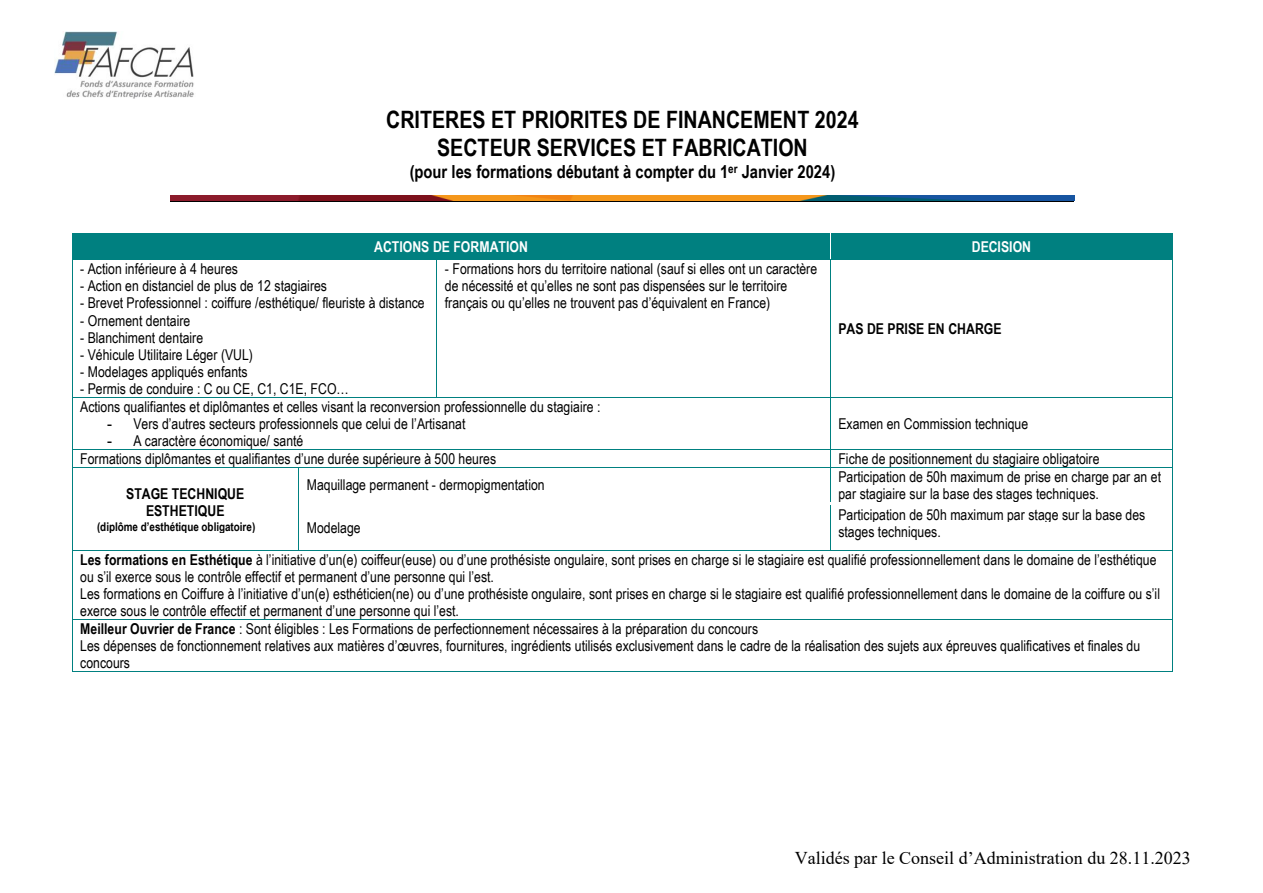
<style>
.page{position:relative;width:1263px;height:893px;background:#fff}
.page>*{position:absolute;margin:0;border:0;box-sizing:border-box;transform-origin:0 0}
.t1{font:700 24px/27.6px "Arial Narrow";color:#000;text-align:center}
.t2{font:700 18px "Arial Narrow";color:#000}
.t3{font:18px "Times New Roman";color:#000}
.t4{font:15px/17.2px "Arial Narrow";color:#000}
.t5{font:700 15px/17.2px "Arial Narrow";color:#000;text-align:center}
.t6{font:700 15px "Arial Narrow";color:#fff}
.t7{font:700 12px "Arial Narrow";letter-spacing:-.005em;color:#000}
.s1{font-family:"Arial"}
.s2{font-weight:700}
</style>
<div class="page">
<img style="left:54px;top:32px;width:140px;height:67px">
<img style="left:171px;top:195px;width:903px;height:6px">
<hr style="left:171px;top:201px;width:903px;height:1px;background:#000">
<div style="left:80px;top:233px;width:742px;height:27px;background:#008080"></div>
<div style="left:830px;top:233px;width:342px;height:27px;background:#008080"></div>
<hr style="left:72px;top:233px;width:758px;height:1px;background:#008080">
<svg style="left:72px;top:234px;width:1px;height:26px"></svg>
<hr style="left:72px;top:260px;width:365px;height:1px;background:#008080">
<hr style="left:437px;top:260px;width:393px;height:1px;background:#008080">
<svg style="left:830px;top:233px;width:1px;height:26px"></svg>
<hr style="left:830px;top:260px;width:342px;height:1px;background:#008080">
<svg style="left:1172px;top:233px;width:1px;height:27px"></svg>
<hr style="left:72px;top:260px;width:1px;height:138px;background:#008080">
<hr style="left:437px;top:260px;width:1px;height:138px;background:#008080">
<hr style="left:830px;top:260px;width:1px;height:138px;background:#008080">
<hr style="left:1172px;top:260px;width:1px;height:138px;background:#008080">
<hr style="left:72px;top:398px;width:365px;height:1px;background:#008080">
<hr style="left:437px;top:398px;width:393px;height:1px;background:#008080">
<hr style="left:830px;top:398px;width:342px;height:1px;background:#008080">
<hr style="left:72px;top:398px;width:1px;height:52px;background:#008080">
<hr style="left:830px;top:398px;width:1px;height:52px;background:#008080">
<hr style="left:1172px;top:398px;width:1px;height:52px;background:#008080">
<hr style="left:72px;top:450px;width:758px;height:1px;background:#008080">
<hr style="left:830px;top:450px;width:342px;height:1px;background:#008080">
<svg style="left:72px;top:451px;width:1px;height:16px"></svg>
<hr style="left:72px;top:467px;width:226px;height:1px;background:#008080">
<hr style="left:299px;top:467px;width:531px;height:1px;background:#008080">
<svg style="left:830px;top:451px;width:1px;height:16px"></svg>
<hr style="left:830px;top:467px;width:342px;height:1px;background:#008080">
<svg style="left:1172px;top:450px;width:1px;height:18px"></svg>
<hr style="left:72px;top:468px;width:1px;height:34px;background:#008080">
<hr style="left:298px;top:468px;width:1px;height:34px;background:#008080">
<hr style="left:830px;top:468px;width:1px;height:34px;background:#008080">
<hr style="left:1172px;top:468px;width:1px;height:34px;background:#008080">
<hr style="left:72px;top:506px;width:1px;height:44px;background:#008080">
<hr style="left:298px;top:506px;width:1px;height:44px;background:#008080">
<hr style="left:830px;top:506px;width:1px;height:44px;background:#008080">
<hr style="left:1172px;top:506px;width:1px;height:44px;background:#008080">
<hr style="left:72px;top:550px;width:226px;height:1px;background:#008080">
<hr style="left:299px;top:550px;width:531px;height:1px;background:#008080">
<hr style="left:830px;top:550px;width:342px;height:1px;background:#008080">
<hr style="left:72px;top:551px;width:1px;height:69px;background:#008080">
<hr style="left:1172px;top:551px;width:1px;height:69px;background:#008080">
<hr style="left:72px;top:620px;width:1100px;height:1px;background:#008080">
<hr style="left:72px;top:620px;width:1px;height:52px;background:#008080">
<hr style="left:72px;top:672px;width:1100px;height:1px;background:#008080">
<hr style="left:1172px;top:620px;width:1px;height:52px;background:#008080">
<h1 class="t1" style="left:386px;top:105px;width:474px">CRITERES ET PRIORITES DE FINANCEMENT 2024<br>SECTEUR SERVICES ET FABRICATION</h1>
<p class="t2" style="left:410px;top:158px;width:427px">(pour les formations débutant à compter du 1<sup>er</sup> Janvier 2024)</p>
<p class="t6" style="left:374px;top:235px;width:155px">ACTIONS DE FORMATION</p>
<p class="t6" style="left:972px;top:235px;width:61px">DECISION</p>
<p class="t4" style="left:80px;top:260px;width:159px">- Action inférieure à 4 heures</p>
<p class="t4" style="left:80px;top:277px;width:248px">- Action en distanciel de plus de 12 stagiaires</p>
<p class="t4" style="left:80px;top:294px;width:346px">- Brevet Professionnel : coiffure /esthétique/ fleuriste à distance</p>
<p class="t4" style="left:80px;top:311px;width:112px">- Ornement dentaire</p>
<p class="t4" style="left:80px;top:328px;width:124px">- Blanchiment dentaire</p>
<p class="t4" style="left:80px;top:346px;width:174px">- Véhicule Utilitaire Léger (VUL)</p>
<p class="t4" style="left:80px;top:363px;width:169px">- Modelages appliqués enfants</p>
<p class="t4" style="left:80px;top:380px;width:270px">- Permis de conduire : C ou CE, C1, C1E, FCO…</p>
<p class="t4" style="left:445px;top:260px;width:374px">- Formations hors du territoire national (sauf si elles ont un caractère de nécessité et qu’elles ne sont pas dispensées sur le territoire français ou qu’elles ne trouvent pas d’équivalent en France)</p>
<p class="t4" style="left:80px;top:398px;width:522px">Actions qualifiantes et diplômantes et celles visant la reconversion professionnelle du stagiaire :</p>
<p class="t4" style="left:107px;top:415px;width:360px"><span class="s1">-</span> Vers d’autres secteurs professionnels que celui de l’Artisanat</p>
<p class="t4" style="left:107px;top:432px;width:198px"><span class="s1">-</span> A caractère économique/ santé</p>
<p class="t5" style="left:838px;top:320px;width:165px">PAS DE PRISE EN CHARGE</p>
<p class="t4" style="left:838px;top:415px;width:191px">Examen en Commission technique</p>
<p class="t4" style="left:80px;top:450px;width:417px">Formations diplômantes et qualifiantes d’une durée supérieure à 500 heures</p>
<p class="t4" style="left:838px;top:450px;width:263px">Fiche de positionnement du stagiaire obligatoire</p>
<p class="t5" style="left:126px;top:484px;width:120px">STAGE TECHNIQUE<br>ESTHETIQUE</p>
<p class="t7" style="left:97px;top:517px;width:160px">(diplôme d’esthétique obligatoire)</p>
<p class="t4" style="left:307px;top:476px;width:239px">Maquillage permanent - dermopigmentation</p>
<p class="t4" style="left:838px;top:467px;width:324px">Participation de 50h maximum de prise en charge par an et par stagiaire sur la base des stages techniques.</p>
<p class="t4" style="left:307px;top:519px;width:55px">Modelage</p>
<p class="t4" style="left:838px;top:505px;width:308px">Participation de 50h maximum par stage sur la base des stages techniques.</p>
<p class="t4" style="left:80px;top:550px;width:1081px"><span class="s2">Les formations en Esthétique</span> à l’initiative d’un(e) coiffeur(euse) ou d’une prothésiste ongulaire, sont prises en charge si le stagiaire est qualifié professionnellement dans le domaine de l’esthétique ou s’il exerce sous le contrôle effectif et permanent d’une personne qui l’est.<br>Les formations en Coiffure à l’initiative d’un(e) esthéticien(ne) ou d’une prothésiste ongulaire, sont prises en charge si le stagiaire est qualifié professionnellement dans le domaine de la coiffure ou s’il exerce sous le contrôle effectif et permanent d’une personne qui l’est.<br><span class="s2">Meilleur Ouvrier de France</span> : Sont éligibles : Les Formations de perfectionnement nécessaires à la préparation du concours<br>Les dépenses de fonctionnement relatives aux matières d’œuvres, fournitures, ingrédients utilisés exclusivement dans le cadre de la réalisation des sujets aux épreuves qualificatives et finales du concours</p>
<p class="t3" style="left:795px;top:845px;width:398px">Validés par le Conseil d’Administration du 28.11.2023</p>
</div>
